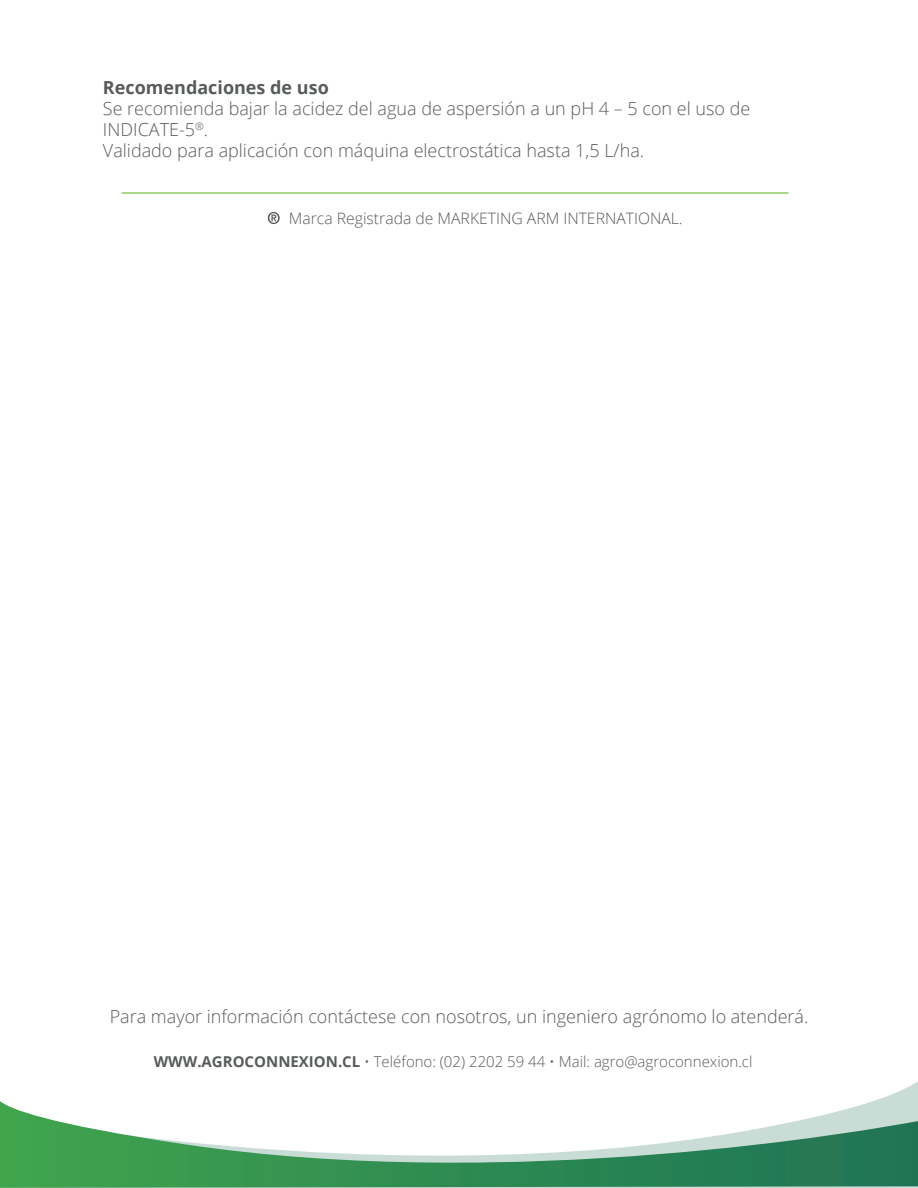
<style>
.page{position:relative;width:918px;height:1188px;background:#fff}
.page>*{position:absolute;margin:0;border:0;box-sizing:border-box;transform-origin:0 0}
.t1{font:300 18px/21px "Open Sans";color:#585b5b}
.t2{font:700 18px "Open Sans";color:#585b5b}
.t3{font:300 15.75px "Open Sans";color:#585b5b}
.t4{font:300 15px "Open Sans";color:#585b5b}
.s1{font-weight:700}
</style>
<div class="page">
<svg style="left:0;top:1101px;width:918px;height:87px"></svg>
<svg style="left:268px;top:212px;width:12px;height:12px"></svg>
<hr style="left:122px;top:192px;width:667px;height:2px;background:#71bf44">
<p class="t2" style="left:103px;top:75px;width:227px">Recomendaciones de uso</p>
<p class="t1" style="left:103px;top:98px;width:649px">Se recomienda bajar la acidez del agua de aspersión a un pH 4 – 5 con el uso de<br>INDICATE-5<sup>®</sup>.<br>Validado para aplicación con máquina electrostática hasta 1,5 L/ha.</p>
<p class="t3" style="left:289px;top:208px;width:395px">Marca Registrada de MARKETING ARM INTERNATIONAL.</p>
<p class="t1" style="left:110px;top:1005px;width:700px">Para mayor información contáctese con nosotros, un ingeniero agrónomo lo atenderá.</p>
<p class="t4" style="left:154px;top:1051px;width:600px"><span class="s1">WWW.AGROCONNEXION.CL</span> • Teléfono: (02) 2202 59 44 • Mail: agro@agroconnexion.cl</p>
</div>
